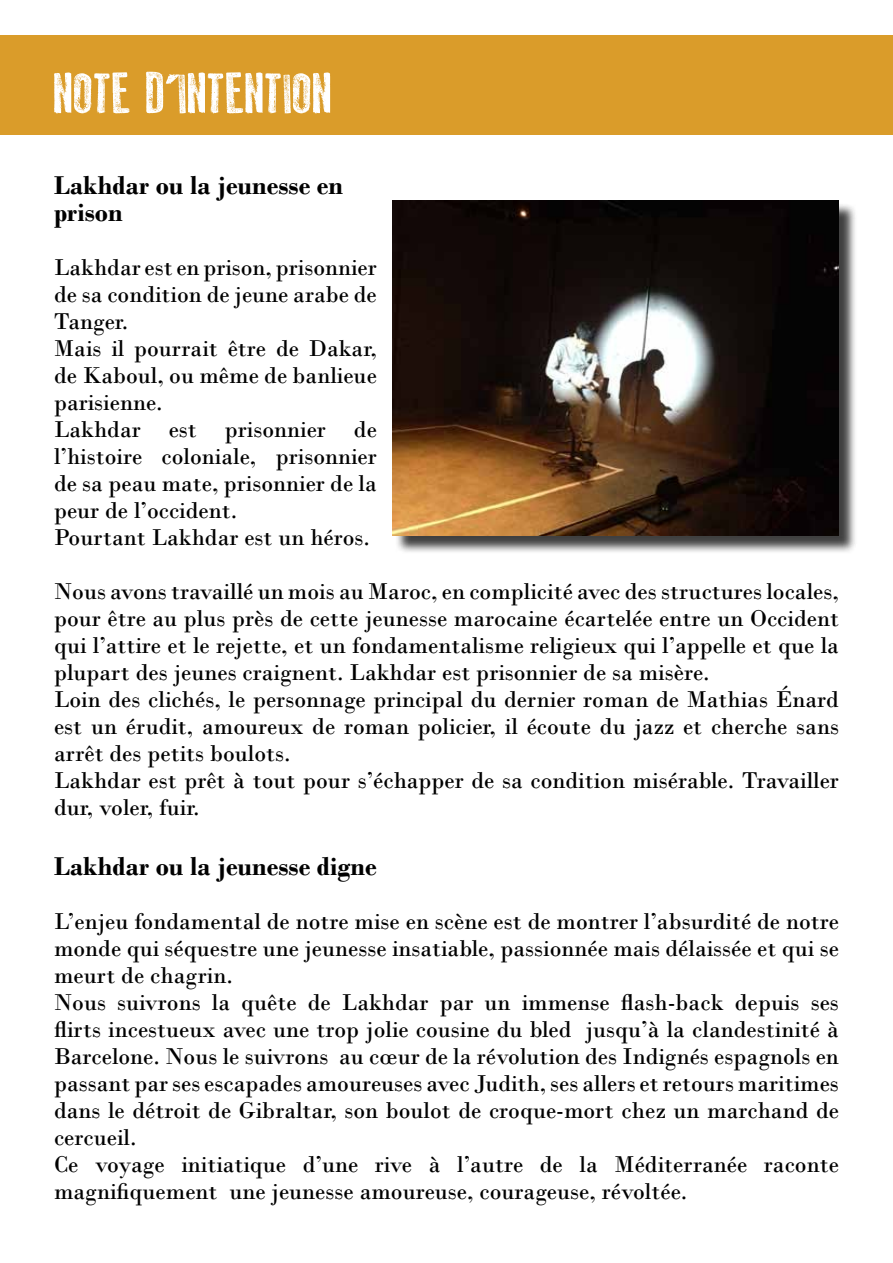
<style>
.page{position:relative;width:893px;height:1263px;background:#fff}
.page>*{position:absolute;margin:0;border:0;box-sizing:border-box;transform-origin:0 0}
.t1{font:57px "Old Press";color:#fff}
.t2{font:700 27px/27px "Bodoni";color:#000}
.t3{font:24px/27px "Bodoni";color:#000}
</style>
<div class="page">
<div style="left:395px;top:203px;width:463px;height:351px;background:#000;opacity:.75"></div>
<img style="left:392px;top:200px;width:447px;height:335px">
<div style="left:0;top:35px;width:893px;height:99px;background:#da9c2a"></div>
<h1 class="t1" style="left:54px;top:61px;width:280px">NOTE D’INTENTION</h1>
<p class="t2" style="left:54px;top:172px;width:290px">Lakhdar ou la jeunesse en prison</p>
<p class="t3" style="left:54px;top:254px;width:324px">Lakhdar est en prison, prisonnier de sa condition de jeune arabe de<br>Tanger.<br>Mais il pourrait être de Dakar, de Kaboul, ou même de banlieue parisienne.<br>Lakhdar est prisonnier de l’histoire coloniale, prisonnier de sa peau mate, prisonnier de la peur de l’occident.<br>Pourtant Lakhdar est un héros.</p>
<p class="t3" style="left:54px;top:578px;width:786px">Nous avons travaillé un mois au Maroc, en complicité avec des structures locales, pour être au plus près de cette jeunesse marocaine écartelée entre un Occident qui l’attire et le rejette, et un fondamentalisme religieux qui l’appelle et que la plupart des jeunes craignent. Lakhdar est prisonnier de sa misère.<br>Loin des clichés, le personnage principal du dernier roman de Mathias Énard est un érudit, amoureux de roman policier, il écoute du jazz et cherche sans arrêt des petits boulots.<br>Lakhdar est prêt à tout pour s’échapper de sa condition misérable. Travailler dur, voler, fuir.</p>
<p class="t2" style="left:54px;top:852px;width:324px">Lakhdar ou la jeunesse digne</p>
<p class="t3" style="left:54px;top:908px;width:786px">L’enjeu fondamental de notre mise en scène est de montrer l’absurdité de notre monde qui séquestre une jeunesse insatiable, passionnée mais délaissée et qui se meurt de chagrin.<br>Nous suivrons la quête de Lakhdar par un immense flash-back depuis ses flirts incestueux avec une trop jolie cousine du bled jusqu’à la clandestinité à Barcelone. Nous le suivrons au cœur de la révolution des Indignés espagnols en passant par ses escapades amoureuses avec Judith, ses allers et retours maritimes dans le détroit de Gibraltar, son boulot de croque-mort chez un marchand de cercueil.<br>Ce voyage initiatique d’une rive à l’autre de la Méditerranée raconte magnifiquement une jeunesse amoureuse, courageuse, révoltée.</p>
</div>
